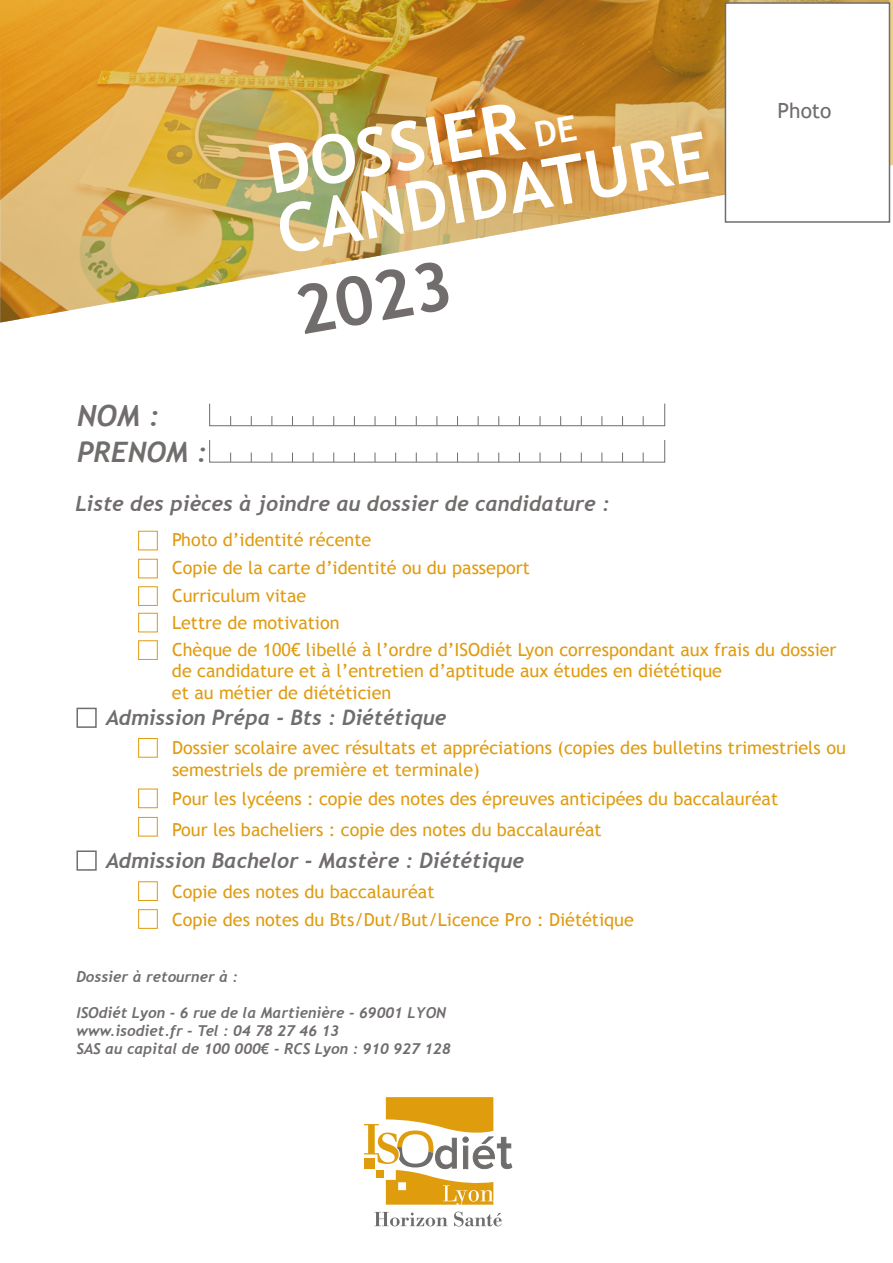
<style>
.page{position:relative;width:893px;height:1263px;background:#fff}
.page>*{position:absolute;margin:0;border:0;box-sizing:border-box;transform-origin:0 0}
.t1{font:700 67.35px/61.1px "Trebuchet MS";color:#fff}
.t2{font:700 67.35px "Trebuchet MS";color:#706d6c}
.t3{font:italic 700 29.25px "Trebuchet";color:#706d6c}
.t4{font:italic 700 28.2px "Trebuchet";color:#706d6c}
.t5{font:italic 700 21px "Trebuchet";color:#706d6c}
.t6{font:21px "Trebuchet MS";color:#706d6c}
.t7{font:18px/27.6px "Trebuchet MS";color:#e09b10}
.t8{font:italic 700 15px/18px "Trebuchet";color:#706d6c}
.s1{font-size:34.95px}
</style>
<div class="page">
<svg style="left:364px;top:1097px;width:148px;height:107px"></svg>
<svg style="left:374px;top:1212px;width:74px;height:14px"></svg>
<svg style="left:454px;top:1211px;width:48px;height:15px"></svg>
<div style="left:138px;top:531px;width:20px;height:19px;border:1px solid #e09b10"></div>
<div style="left:138px;top:559px;width:20px;height:19px;border:1px solid #e09b10"></div>
<div style="left:138px;top:586px;width:20px;height:20px;border:1px solid #e09b10"></div>
<div style="left:138px;top:613px;width:20px;height:19px;border:1px solid #e09b10"></div>
<div style="left:138px;top:738px;width:20px;height:20px;border:1px solid #e09b10"></div>
<div style="left:138px;top:789px;width:20px;height:19px;border:1px solid #e09b10"></div>
<div style="left:138px;top:881px;width:20px;height:20px;border:1px solid #e09b10"></div>
<div style="left:138px;top:640px;width:20px;height:20px;border:1px solid #e09b10"></div>
<div style="left:209px;top:403px;width:456px;height:23px;border:1px solid #706d6c"></div>
<img style="left:0;top:0;width:893px;height:322px">
<div style="left:725px;top:2px;width:165px;height:221px;background:#fff;border:2px solid #706d6c"></div>
<div style="left:138px;top:817px;width:20px;height:19px;border:1px solid #e09b10"></div>
<div style="left:76px;top:708px;width:21px;height:20px;border:2px solid #706d6c"></div>
<div style="left:76px;top:850px;width:21px;height:21px;border:2px solid #706d6c"></div>
<div style="left:138px;top:909px;width:20px;height:20px;border:1px solid #e09b10"></div>
<h1 class="t1" style="left:262px;top:140px;width:438px;rotate:-10deg">DOSSIER <span class="s1">DE<br></span>CANDIDATURE</h1>
<h2 class="t3" style="left:77px;top:397px;width:84px">NOM :</h2>
<h3 class="t4" style="left:77px;top:435px;width:131px">PRENOM :</h3>
<h1 class="t2" style="left:289px;top:270px;width:159px;rotate:-10deg">2023</h1>
<p class="t5" style="left:76px;top:491px;width:536px">Liste des pièces à joindre au dossier de candidature :</p>
<p class="t7" style="left:172px;top:526px;width:360px">Photo d’identité récente<br>Copie de la carte d’identité ou du passeport<br>Curriculum vitae<br>Lettre de motivation</p>
<p class="t6" style="left:777px;top:98px;width:56px">Photo</p>
<p class="t7" style="left:172px;top:639px;width:666px;line-height:21.6px">Chèque de 100€ libellé à l’ordre d’ISOdiét Lyon correspondant aux frais du dossier de candidature et à l’entretien d’aptitude aux études en diététique<br>et au métier de diététicien</p>
<p class="t5" style="left:106px;top:705px;width:342px">Admission Prépa - Bts : Diététique</p>
<p class="t7" style="left:172px;top:737px;width:675px;line-height:21.6px">Dossier scolaire avec résultats et appréciations (copies des bulletins trimestriels ou semestriels de première et terminale)</p>
<p class="t7" style="left:172px;top:785px;width:608px">Pour les lycéens : copie des notes des épreuves anticipées du baccalauréat</p>
<p class="t7" style="left:172px;top:816px;width:431px">Pour les bacheliers : copie des notes du baccalauréat</p>
<p class="t5" style="left:106px;top:847px;width:420px">Admission Bachelor - Mastère : Diététique</p>
<p class="t7" style="left:172px;top:905px;width:463px">Copie des notes du Bts/Dut/But/Licence Pro : Diététique</p>
<p class="t7" style="left:172px;top:878px;width:264px">Copie des notes du baccalauréat</p>
<p class="t8" style="left:76px;top:967px;width:163px">Dossier à retourner à :</p>
<p class="t8" style="left:76px;top:1003px;width:376px">ISOdiét Lyon - 6 rue de la Martienière - 69001 LYON www.isodiet.fr - Tel : 04 78 27 46 13<br>SAS au capital de 100 000€ - RCS Lyon : 910 927 128</p>
</div>
